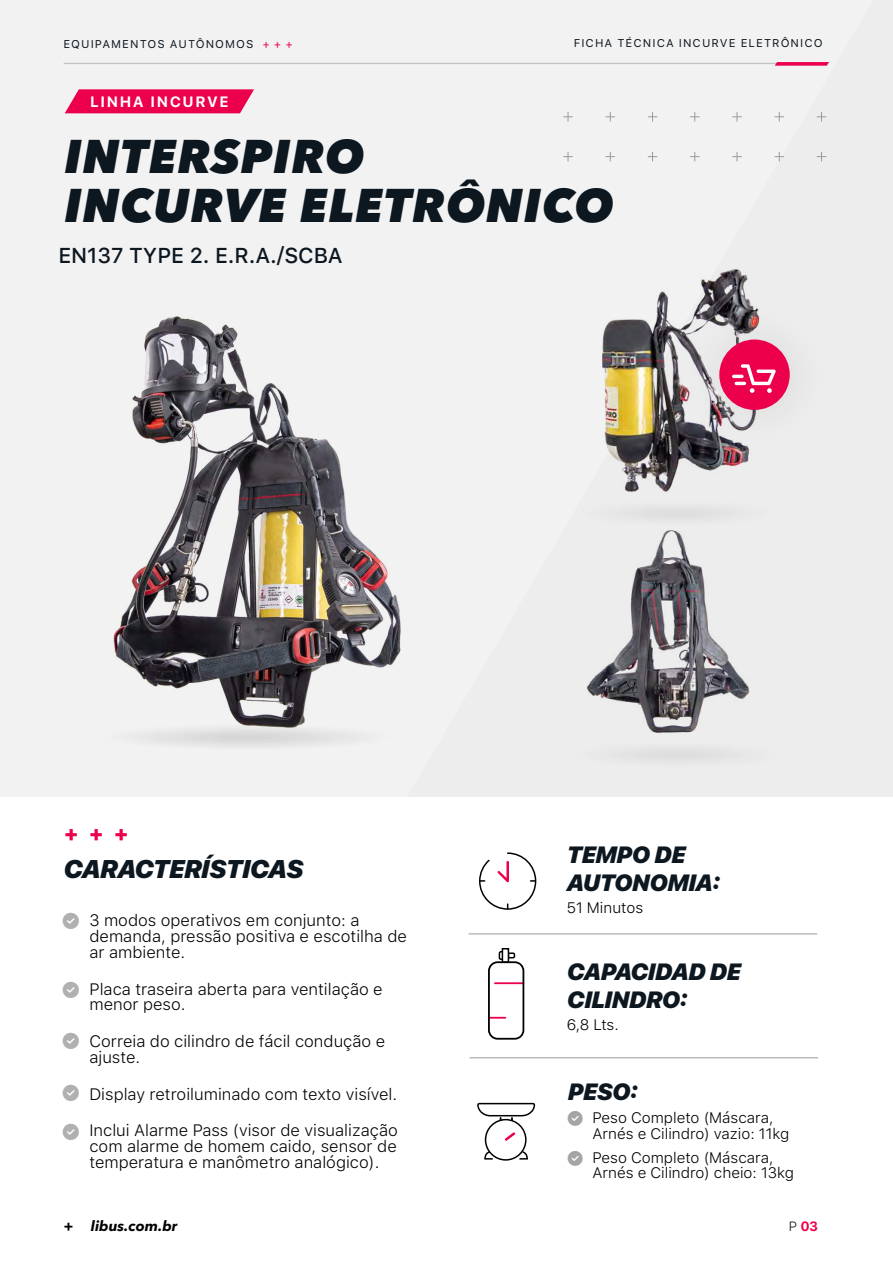
<style>
.page{position:relative;width:893px;height:1263px;background:#fff}
.page>*{position:absolute;margin:0;border:0;box-sizing:border-box;transform-origin:0 0}
.t1{font:italic 800 46.8px/49.3px "Avenir Next LT Pro";letter-spacing:.02em;color:#0d1720}
.t2{font:italic 900 25.5px "SF Pro Display";letter-spacing:-.005em;color:#0d1720}
.t3{font:italic 900 23.4px/28.2px "SF Pro Display";letter-spacing:-.005em;color:#0d1720}
.t4{font:500 21.45px "SF Pro Text";letter-spacing:-.005em;color:#0d1720}
.t5{font:800 21px "SF Pro Text";color:#ec004b}
.t6{font:300 16.5px/15.8px "SF Pro Text";color:#000}
.t7{font:300 15.15px/15.1px "SF Pro Text";color:#010100}
.t8{font:700 15px "SF Pro Display";letter-spacing:.15em;color:#fff}
.t9{font:italic 700 14.4px "Avenir Next LT Pro";color:#000}
.t10{font:700 13.35px "SF Pro Display";color:#ec004b}
.t11{font:11.25px "SF Pro Display";letter-spacing:.15em;color:#0d1720}
.s1{color:#ec004b}
.s2{font-family:"SF Pro Text";font-weight:300;color:#0d1720}
</style>
<div class="page">
<div style="left:5px;top:0;width:888px;height:797px;background:#f2f2f2"></div>
<svg style="left:563px;top:112px;width:10px;height:10px"></svg>
<svg style="left:605px;top:112px;width:10px;height:10px"></svg>
<svg style="left:648px;top:112px;width:9px;height:10px"></svg>
<svg style="left:690px;top:112px;width:9px;height:10px"></svg>
<svg style="left:732px;top:112px;width:10px;height:10px"></svg>
<svg style="left:774px;top:112px;width:10px;height:10px"></svg>
<svg style="left:817px;top:112px;width:9px;height:10px"></svg>
<svg style="left:563px;top:152px;width:10px;height:9px"></svg>
<svg style="left:605px;top:152px;width:10px;height:9px"></svg>
<svg style="left:648px;top:152px;width:9px;height:9px"></svg>
<svg style="left:690px;top:152px;width:9px;height:9px"></svg>
<svg style="left:732px;top:152px;width:10px;height:9px"></svg>
<svg style="left:774px;top:152px;width:10px;height:9px"></svg>
<svg style="left:817px;top:152px;width:9px;height:9px"></svg>
<div style="left:4px;top:668px;width:477px;height:129px;background:#f2f2f2"></div>
<hr style="left:470px;top:1057px;width:348px;height:1px;background:#999898">
<img style="left:547px;top:578px;width:243px;height:110px">
<img style="left:481px;top:688px;width:391px;height:109px">
<img style="left:543px;top:246px;width:272px;height:202px">
<img style="left:502px;top:448px;width:364px;height:130px">
<img style="left:12px;top:277px;width:490px;height:490px">
<img style="left:666px;top:286px;width:180px;height:180px">
<div style="left:719px;top:339px;width:71px;height:71px;background:#ec004b;border-radius:50%"></div>
<svg style="left:732px;top:364px;width:44px;height:29px"></svg>
<hr style="left:469px;top:933px;width:348px;height:1px;background:#999898">
<svg style="left:65px;top:89px;width:189px;height:24px;background:#ec1459"></svg>
<svg style="left:479px;top:852px;width:58px;height:58px"></svg>
<svg style="left:505px;top:1132px;width:10px;height:9px"></svg>
<div style="left:485px;top:1119px;width:42px;height:42px;border:2px solid #000;border-radius:50%"></div>
<svg style="left:477px;top:1102px;width:59px;height:18px"></svg>
<svg style="left:484px;top:1150px;width:10px;height:10px"></svg>
<svg style="left:518px;top:1150px;width:10px;height:10px"></svg>
<div style="left:508px;top:952px;width:7px;height:6px;border:2px solid #010100"></div>
<div style="left:499px;top:951px;width:7px;height:9px;border:2px solid #010100;border-radius:2px"></div>
<svg style="left:502px;top:948px;width:7px;height:13px"></svg>
<hr style="left:495px;top:982px;width:28px;height:2px;background:#ec004b">
<svg style="left:491px;top:1017px;width:14px;height:2px"></svg>
<div style="left:488px;top:961px;width:36px;height:79px;border:2px solid #010100;border-radius:9px"></div>
<hr style="left:64px;top:63px;width:755px;height:1px;background:#c3c3c2">
<svg style="left:775px;top:62px;width:54px;height:4px"></svg>
<p class="t11" style="left:64px;top:36px;width:230px">EQUIPAMENTOS AUTÔNOMOS <span class="s1">+ + +</span></p>
<p class="t11" style="left:574px;top:35px;width:250px">FICHA TÉCNICA INCURVE ELETRÔNICO</p>
<p class="t8" style="left:91px;top:93px;width:139px">LINHA INCURVE</p>
<h1 class="t1" style="left:65px;top:131px;width:551px">INTERSPIRO<br>INCURVE ELETRÔNICO</h1>
<h3 class="t4" style="left:58px;top:239px;width:286px">EN137 TYPE 2. E.R.A./SCBA</h3>
<p class="t5" style="left:64px;top:818px;width:66px">+ + +</p>
<h2 class="t2" style="left:64px;top:851px;width:241px">CARACTERÍSTICAS</h2>
<p class="t6" style="left:89px;top:912px;width:319px">3 modos operativos em conjunto: a demanda, pressão positiva e escotilha de ar ambiente.</p>
<p class="t6" style="left:89px;top:980px;width:295px">Placa traseira aberta para ventilação e menor peso.</p>
<p class="t6" style="left:89px;top:1033px;width:297px">Correia do cilindro de fácil condução e ajuste.</p>
<p class="t6" style="left:89px;top:1085px;width:309px">Display retroiluminado com texto visível.</p>
<p class="t6" style="left:89px;top:1122px;width:310px;text-align:justify">Inclui Alarme Pass (visor de visualização com alarme de homem caido, sensor de temperatura e manômetro analógico).</p>
<h3 class="t3" style="left:567px;top:841px;width:154px">TEMPO DE<br>AUTONOMIA:</h3>
<p class="t7" style="left:567px;top:899px;width:78px">51 Minutos</p>
<h3 class="t3" style="left:567px;top:958px;width:175px">CAPACIDAD DE<br>CILINDRO:</h3>
<p class="t7" style="left:567px;top:1016px;width:53px">6,8 Lts.</p>
<h3 class="t3" style="left:568px;top:1078px;width:71px">PESO:</h3>
<p class="t7" style="left:592px;top:1110px;width:199px">Peso Completo (Máscara,<br>Arnés e Cilindro) vazio: 11kg</p>
<p class="t7" style="left:592px;top:1150px;width:203px">Peso Completo (Máscara,<br>Arnés e Cilindro) cheio: 13kg</p>
<p class="t9" style="left:64px;top:1217px;width:115px">+ libus.com.br</p>
<p class="t10" style="left:789px;top:1219px;width:31px"><span class="s2">P</span> 03</p>
</div>
